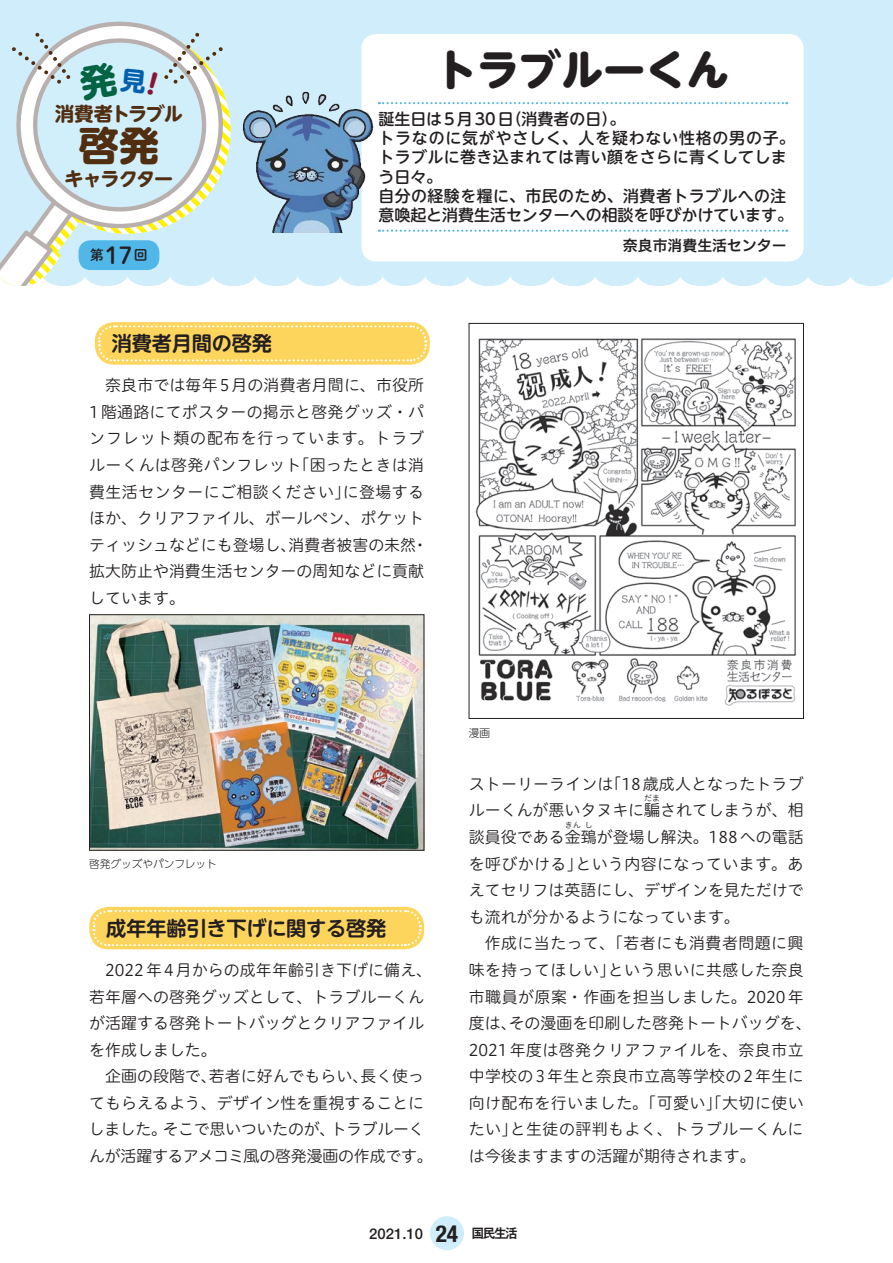
<style>
.page{position:relative;width:893px;height:1263px;background:#fff}
.page>*{position:absolute;margin:0;border:0;box-sizing:border-box;transform-origin:0 0}
.t1{font:800 42.45px "UD Shin M Go Pro";letter-spacing:-.015em;color:#231f20}
.t2{font:700 40.05px "UD Shin M Go Pro";color:#512e10}
.t3{font:23.4px "Shuei M Go Std B";color:#231f20}
.t4{font:700 20.25px "UD Shin M Go Pro De";letter-spacing:-.01em;color:#231f20}
.t5{font:700 19.05px "UD Shin M Go Pro";letter-spacing:-.06em;color:#512e10}
.t6{font:15.9px/26.5px "Hiragino UD Sans R Std N W3";color:#231f20}
.t7{font:15.9px/26.5px "Hiragino UD Sans R Std N W3";letter-spacing:.025em;color:#231f20}
.t8{font:500 15.9px/19.2px "UD Shin M Go Pro";letter-spacing:.025em;color:#231f20}
.t9{font:500 14.85px "Helvetica Neue LT Std";color:#231f20}
.t10{font:14.85px "Hiragino UD Sans F Std W6";color:#231f20}
.t11{font:13.8px "Shuei M Go Std B";color:#231f20}
.t12{font:300 10.65px "UD Shin Go Pro";color:#231f20}
.t13{font:7.95px "Hiragino UD Sans R Std N W3";color:#231f20}
.s1{font-weight:700;font-stretch:condensed;font-size:23.4px}
.s2{font-family:"Gothic MB101 Pro De";font-weight:700;font-size:12.75px}
</style>
<div class="page">
<div style="left:430px;top:1216px;width:34px;height:34px;background:#cfedfb;border-radius:50%"></div>
<div style="left:0;top:0;width:893px;height:286px;background:#cfedfb"></div>
<div style="left:5px;top:10px;width:229px;height:229px;background:#cfedfb"></div>
<div style="left:95px;top:322px;width:335px;height:43px;background:#fed55c;border-radius:20px"></div>
<svg style="left:97px;top:324px;width:331px;height:39px"></svg>
<img style="left:91px;top:616px;width:331px;height:232px">
<div style="left:89px;top:614px;width:335px;height:236px;border:1px solid #231f20"></div>
<div style="left:89px;top:907px;width:335px;height:42px;background:#fed55c;border-radius:20px"></div>
<svg style="left:91px;top:909px;width:331px;height:38px"></svg>
<div style="left:361px;top:34px;width:443px;height:227px;background:#fff;border-radius:15px"></div>
<svg style="left:379px;top:230px;width:410px;height:2px"></svg>
<svg style="left:379px;top:102px;width:408px;height:2px"></svg>
<img style="left:226px;top:87px;width:148px;height:145px">
<img style="left:475px;top:338px;width:321px;height:368px">
<div style="left:469px;top:323px;width:335px;height:396px;border:1px solid #231f20"></div>
<svg style="left:0;top:19px;width:226px;height:267px"></svg>
<p class="t5" style="left:55px;top:98px;width:129px">消費者トラブル</p>
<h2 class="t2" style="left:79px;top:113px;width:82px">啓発</h2>
<p class="t5" style="left:65px;top:163px;width:110px">キャラクター</p>
<h3 class="t3" style="left:105px;top:238px;width:29px">17</h3>
<p class="t11" style="left:90px;top:245px;width:15px">第</p>
<p class="t11" style="left:134px;top:245px;width:15px">回</p>
<p class="t4" style="left:112px;top:327px;width:162px">消費者月間の啓発</p>
<h1 class="t1" style="left:435px;top:35px;width:295px">トラブルーくん</h1>
<p class="t8" style="left:378px;top:109px;width:418px">誕生日は5月30日（消費者の日）。<br>トラなのに気がやさしく、人を疑わない性格の男の子。トラブルに巻き込まれては青い顔をさらに青くしてしまう日々。<br>自分の経験を糧に、市民のため、消費者トラブルへの注意喚起と消費生活センターへの相談を呼びかけています。</p>
<p class="t10" style="left:623px;top:234px;width:165px">奈良市消費生活センター</p>
<p class="t6" style="left:89px;top:371px;width:340px;text-indent:16px">奈良市では毎年 5月の消費者月間に、市役所<br>1階通路にてポスターの掲示と啓発グッズ・パンフレット類の配布を行っています。トラブルーくんは啓発パンフレット「困ったときは消費生活センターにご相談ください」に登場するほか、クリアファイル、ボールペン、ポケットティッシュなどにも登場し、消費者被害の未然・拡大防止や消費生活センターの周知などに貢献しています。</p>
<p class="t12" style="left:89px;top:856px;width:129px">啓発グッズやパンフレット</p>
<p class="t4" style="left:106px;top:911px;width:282px">成年年齢引き下げに関する啓発</p>
<p class="t6" style="left:89px;top:956px;width:344px;text-indent:16px">2022年 4月からの成年年齢引き下げに備え、若年層への啓発グッズとして、トラブルーくんが活躍する啓発トートバッグとクリアファイルを作成しました。</p>
<p class="t6" style="left:89px;top:1062px;width:345px;text-align:center">企画の段階で、若者に好んでもらい、長く使っ<br>てもらえるよう、デザイン性を重視することにしました。そこで思いついたのが、トラブルーくんが活躍するアメコミ風の啓発漫画の作成です。</p>
<p class="t12" style="left:469px;top:724px;width:23px">漫画</p>
<p class="t6" style="left:469px;top:770px;width:336px">ストーリーラインは「18歳成人となったトラブルーくんが悪いタヌキに騙されてしまうが、相</p>
<p class="t13" style="left:644px;top:792px;width:17px">だま</p>
<p class="t6" style="left:469px;top:823px;width:336px">談員役である金鵄が登場し解決。188への電話</p>
<p class="t13" style="left:565px;top:819px;width:17px">きん</p>
<p class="t13" style="left:585px;top:819px;width:9px">し</p>
<p class="t6" style="left:469px;top:849px;width:336px;text-align:justify">を呼びかける」という内容になっています。あえてセリフは英語にし、デザインを見ただけでも流れが分かるようになっています。</p>
<p class="t7" style="left:469px;top:929px;width:344px;text-indent:16px">作成に当たって、「若者にも消費者問題に興味を持ってほしい」という思いに共感した奈良市職員が原案・作画を担当しました。2020年度は、その漫画を印刷した啓発トートバッグを、<br>2021年度は啓発クリアファイルを、奈良市立中学校の3年生と奈良市立高等学校の2年生に向け配布を行いました。「可愛い」「大切に使いたい」と生徒の評判もよく、トラブルーくんには今後ますますの活躍が期待されます。</p>
<p class="t9" style="left:369px;top:1224px;width:150px">2021.10 <span class="s1">24</span> <span class="s2">国民生活</span></p>
</div>
